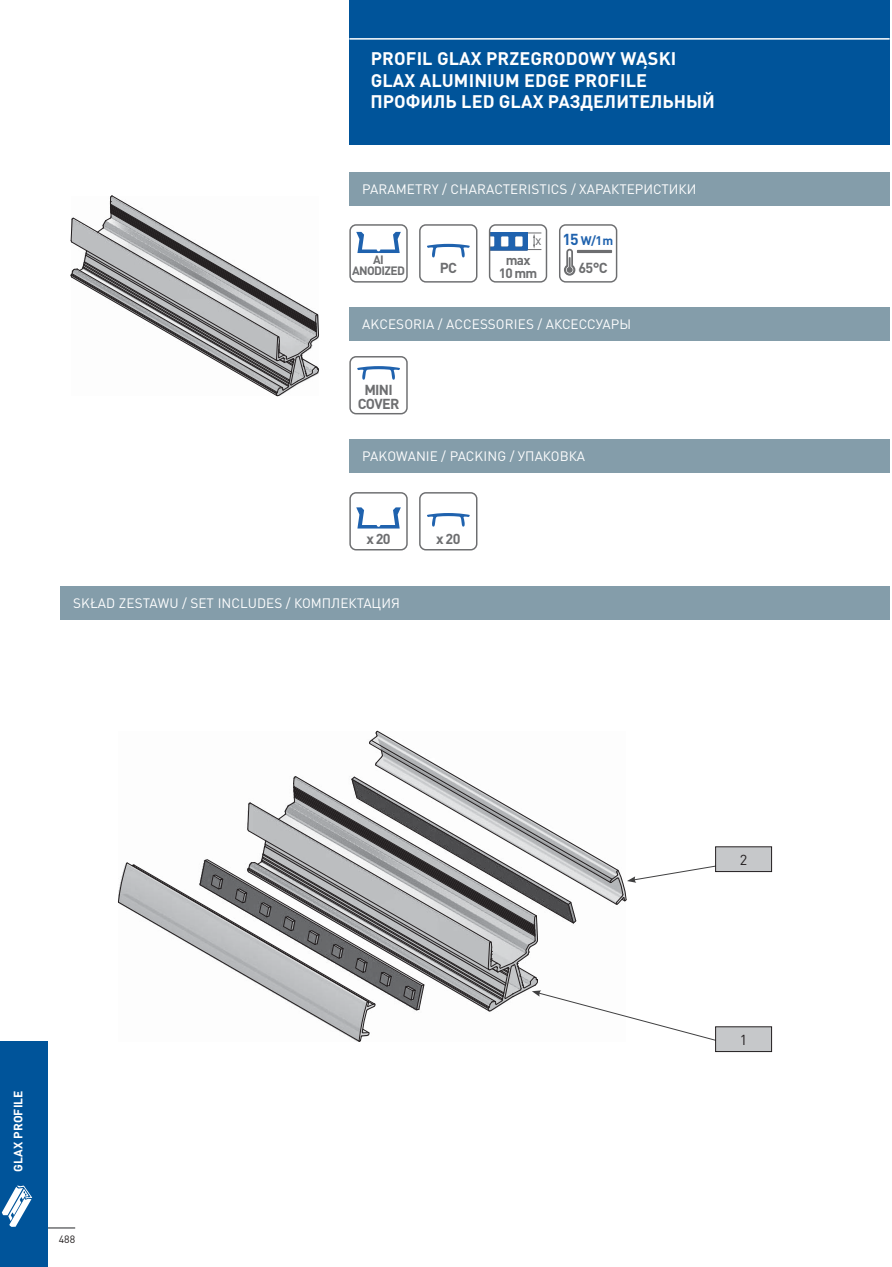
<style>
.page{position:relative;width:892px;height:1267px;background:#fff}
.page>*{position:absolute;margin:0;border:0;box-sizing:border-box;transform-origin:0 0}
.t1{font:700 18px/21.6px "DIN Pro";letter-spacing:.01em;color:#fff}
.t2{font:700 14.4px "DIN Pro";color:#6d6e70}
.t3{font:14.4px "DIN Pro";color:#231f20}
.t4{font:700 14.25px/13.6px "DIN Pro";letter-spacing:-.05em;color:#6d6e70;text-align:center}
.t5{font:13.5px "DIN Pro";letter-spacing:.005em;color:#fff}
.t6{font:700 13.5px/13.6px "DIN Pro";letter-spacing:-.05em;color:#6d6e70;text-align:center}
.t7{font:13.5px "DIN Pro";color:#6d6e70}
.t8{font:700 12.3px "DIN Pro";color:#1f62ae}
.t9{font:700 12px "DIN Pro";letter-spacing:.01em;color:#fff}
.t10{font:700 12px/11.4px "DIN Pro";letter-spacing:-.05em;color:#6d6e70;text-align:center}
.t11{font:10.5px "DIN Pro";color:#231f20}
.s1{font-size:15.75px}
</style>
<div class="page">
<hr style="left:0;top:1226px;width:75px;height:2px;background:#6d6e70">
<div style="left:0;top:1041px;width:48px;height:225px;background:#00549a"></div>
<svg style="left:2px;top:1185px;width:30px;height:41px"></svg>
<div style="left:349px;top:0;width:540px;height:144px;background:#00549a"></div>
<div style="left:60px;top:586px;width:829px;height:33px;background:#849daa"></div>
<hr style="left:349px;top:38px;width:540px;height:2px;background:#fff">
<svg style="left:71px;top:195px;width:248px;height:201px"></svg>
<svg style="left:118px;top:730px;width:622px;height:312px"></svg>
<div style="left:715px;top:1026px;width:56px;height:25px;background:#c6c8ca"></div>
<div style="left:715px;top:1026px;width:57px;height:25px;border:1px solid #231f20"></div>
<div style="left:715px;top:846px;width:56px;height:25px;background:#c6c8ca"></div>
<div style="left:715px;top:846px;width:57px;height:25px;border:1px solid #231f20"></div>
<div style="left:349px;top:224px;width:59px;height:58px;border:1px solid #6d6e70;border-radius:6px"></div>
<svg style="left:356px;top:232px;width:45px;height:21px"></svg>
<div style="left:349px;top:356px;width:59px;height:58px;border:1px solid #6d6e70;border-radius:6px"></div>
<svg style="left:357px;top:366px;width:43px;height:13px"></svg>
<div style="left:349px;top:492px;width:59px;height:58px;border:1px solid #6d6e70;border-radius:6px"></div>
<svg style="left:356px;top:507px;width:45px;height:21px"></svg>
<div style="left:489px;top:224px;width:58px;height:58px;border:1px solid #6d6e70;border-radius:6px"></div>
<svg style="left:490px;top:232px;width:51px;height:19px"></svg>
<div style="left:419px;top:492px;width:58px;height:58px;border:1px solid #6d6e70;border-radius:6px"></div>
<svg style="left:427px;top:513px;width:43px;height:13px"></svg>
<div style="left:349px;top:307px;width:540px;height:33px;background:#849daa"></div>
<div style="left:349px;top:439px;width:540px;height:33px;background:#849daa"></div>
<div style="left:349px;top:172px;width:541px;height:33px;background:#849daa"></div>
<div style="left:419px;top:224px;width:58px;height:58px;border:1px solid #6d6e70;border-radius:6px"></div>
<svg style="left:427px;top:244px;width:43px;height:13px"></svg>
<div style="left:559px;top:224px;width:58px;height:58px;border:1px solid #6d6e70;border-radius:6px"></div>
<svg style="left:564px;top:249px;width:11px;height:26px"></svg>
<hr style="left:577px;top:250px;width:35px;height:3px;background:#6d6e70">
<h1 class="t1" style="left:371px;top:50px;width:346px">PROFIL GLAX PRZEGRODOWY WĄSKI<br>GLAX ALUMINIUM EDGE PROFILE<br>ПРОФИЛЬ LED GLAX РАЗДЕЛИТЕЛЬНЫЙ</h1>
<p class="t5" style="left:362px;top:184px;width:336px">PARAMETRY / CHARACTERISTICS / ХАРАКТЕРИСТИКИ</p>
<p class="t10" style="left:352px;top:255px;width:55px">AI<br>ANODIZED</p>
<p class="t4" style="left:440px;top:263px;width:19px">PC</p>
<p class="t7" style="left:535px;top:235px;width:8px">x</p>
<p class="t6" style="left:499px;top:254px;width:40px">max<br>10 mm</p>
<p class="t8" style="left:562px;top:236px;width:52px"><span class="s1">15</span> W/1m</p>
<p class="t2" style="left:578px;top:262px;width:31px">65°C</p>
<p class="t5" style="left:362px;top:319px;width:270px">AKCESORIA / ACCESSORIES / AКСЕССУАРЫ</p>
<p class="t4" style="left:358px;top:385px;width:43px">MINI<br>COVER</p>
<p class="t5" style="left:362px;top:451px;width:224px">PAKOWANIE / PACKING / УПАКОВКА</p>
<p class="t4" style="left:366px;top:533px;width:26px">x 20</p>
<p class="t5" style="left:73px;top:598px;width:328px">SKŁAD ZESTAWU / SET INCLUDES / КОМПЛЕКТАЦИЯ</p>
<p class="t4" style="left:436px;top:533px;width:26px">x 20</p>
<p class="t9" style="left:14px;top:1171px;width:83px;rotate:-90deg">GLAX PROFILE</p>
<p class="t11" style="left:59px;top:1234px;width:18px">488</p>
<p class="t3" style="left:740px;top:854px;width:9px">2</p>
<p class="t3" style="left:740px;top:1034px;width:9px">1</p>
</div>
